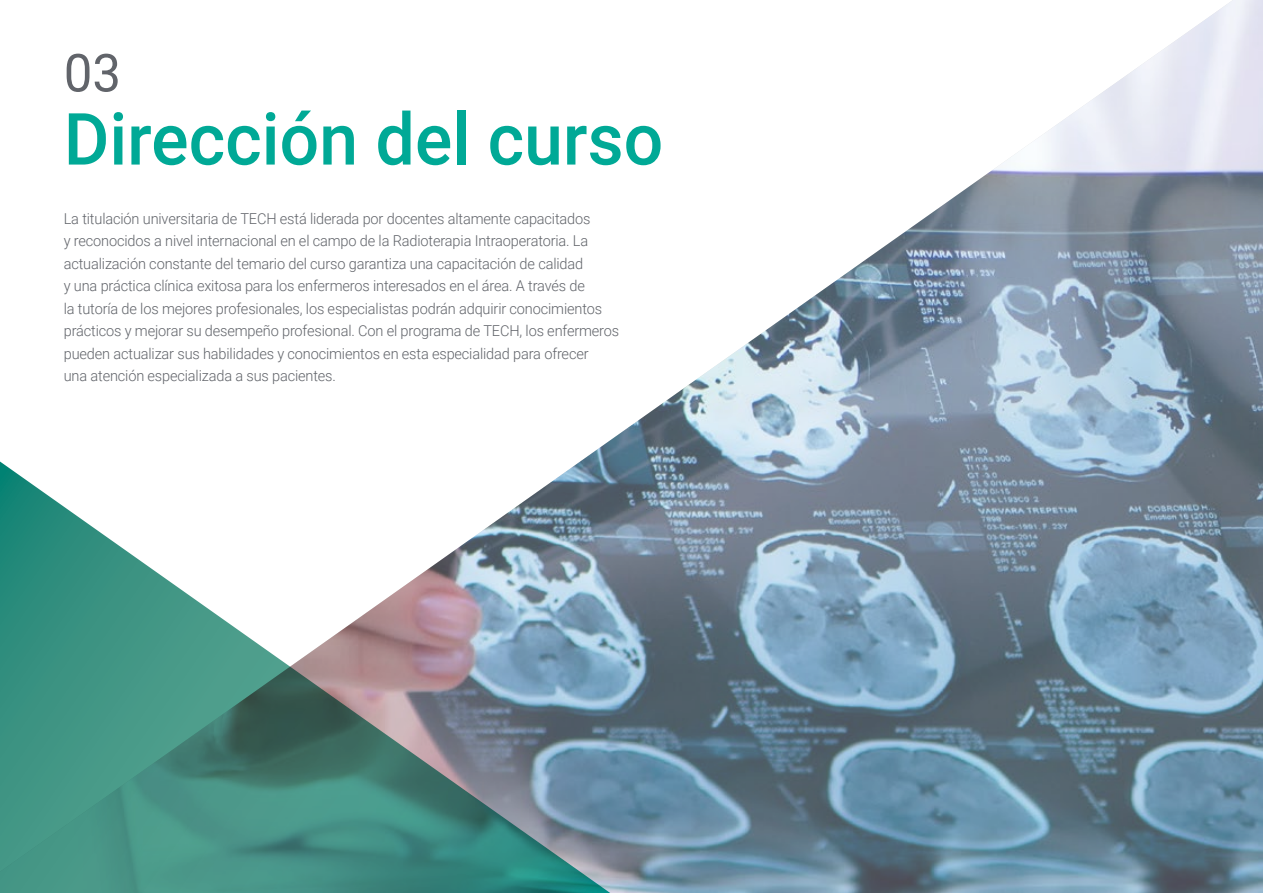
<style>
.page{position:relative;width:1263px;height:893px;background:#fff}
.page>*{position:absolute;margin:0;border:0;box-sizing:border-box;transform-origin:0 0}
.t1{font:500 72px "Roboto";color:#00a996}
.t2{font:52.5px "Roboto";color:#61646a}
.t3{font:300 15px/22.5px "Roboto";letter-spacing:-.01em;color:#61646a}
</style>
<div class="page">
<img style="left:602px;top:0;width:661px;height:893px">
<svg style="left:0;top:446px;width:640px;height:447px"></svg>
<h2 class="t2" style="left:64px;top:36px;width:59px">03</h2>
<h1 class="t1" style="left:64px;top:89px;width:601px">Dirección del curso</h1>
<p class="t3" style="left:64px;top:207px;width:557px">La titulación universitaria de TECH está liderada por docentes altamente capacitados<br>y reconocidos a nivel internacional en el campo de la Radioterapia Intraoperatoria. La actualización constante del temario del curso garantiza una capacitación de calidad<br>y una práctica clínica exitosa para los enfermeros interesados en el área. A través de<br>la tutoría de los mejores profesionales, los especialistas podrán adquirir conocimientos prácticos y mejorar su desempeño profesional. Con el programa de TECH, los enfermeros pueden actualizar sus habilidades y conocimientos en esta especialidad para ofrecer<br>una atención especializada a sus pacientes.</p>
</div>
